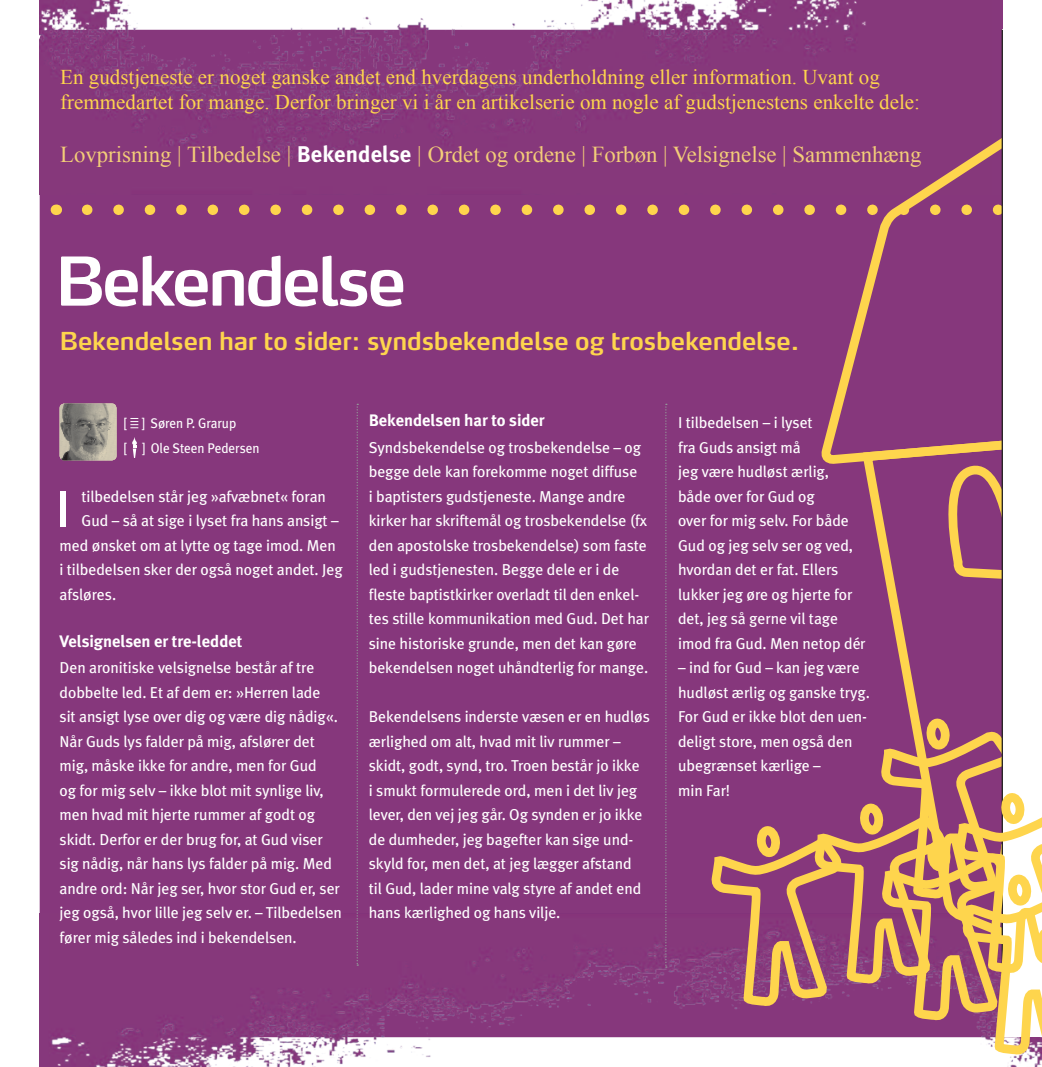
<style>
.page{position:relative;width:1042px;height:1067px;background:#fff}
.page>*{position:absolute;margin:0;border:0;box-sizing:border-box;transform-origin:0 0}
.Rubrik_38{font:600 66.5px "Max OT";letter-spacing:-.05em;color:#fff}
.Brødtxt_9_14{font:51.27px "Meta Plus";color:#fff}
.Underrubrik{font:600 24.5px "Max OT";letter-spacing:-.01em;color:#fed54d}
.t1{font:22.75px "Times New Roman";color:#f3cd78}
.t2{font:21px/25.2px "Times New Roman";color:#fed54d}
.Mellemrubrik_9_14{font:700 16.62px "Meta Plus";letter-spacing:-.005em;color:#fff}
.Brødtxt_9_14-2{font:15.75px/24.5px "Meta Plus";letter-spacing:-.005em;color:#fff}
.Byline{font:14px "Meta Plus";letter-spacing:-.005em;color:#fff;scale:.95 1}
.s1{font-family:"Meta Plus";font-weight:700;color:#fff}
</style>
<div class="page">
<div style="left:40px;top:194px;width:819px;height:720px;background:#86377c"></div>
<img style="left:40px;top:0;width:962px;height:194px">
<img style="left:40px;top:914px;width:670px;height:153px">
<svg style="left:130px;top:418px;width:8px;height:10px"></svg>
<svg style="left:132px;top:437px;width:5px;height:8px"></svg>
<svg style="left:133px;top:445px;width:3px;height:13px"></svg>
<img style="left:60px;top:403px;width:57px;height:57px">
<svg style="left:87px;top:204px;width:737px;height:11px;background:#a35e70"></svg>
<svg style="left:859px;top:469px;width:142px;height:247px;background:#8f4378"></svg>
<svg style="left:929px;top:469px;width:72px;height:115px;background:#9d5672"></svg>
<svg style="left:824px;top:90px;width:177px;height:379px;background:#8f4377"></svg>
<svg style="left:357px;top:404px;width:1px;height:561px"></svg>
<svg style="left:665px;top:404px;width:2px;height:563px"></svg>
<hr style="left:1001px;top:30px;width:2px;height:1007px;background:#231f20">
<svg style="left:710px;top:716px;width:332px;height:351px;background:#b67e83"></svg>
<p class="t2" style="left:60px;top:64px;width:861px">En gudstjeneste er noget ganske andet end hverdagens underholdning eller information. Uvant og fremmedartet for mange. Derfor bringer vi i år en artikelserie om nogle af gudstjenestens enkelte dele:</p>
<p class="t1" style="left:60px;top:139px;width:862px">Lovprisning | Tilbedelse | <span class="s1">Bekendelse</span> | Ordet og ordene | Forbøn | Velsignelse | Sammenhæng</p>
<p class="Rubrik_38" style="left:55px;top:238px;width:354px">Bekendelse</p>
<p class="Underrubrik" style="left:60px;top:325px;width:742px">Bekendelsen har to sider: syndsbekendelse og trosbekendelse.</p>
<p class="Byline" style="left:124px;top:415px;width:120px">[ ] Søren P. Grarup</p>
<p class="Byline" style="left:124px;top:440px;width:144px">[ ] Ole Steen Pedersen</p>
<p class="Brødtxt_9_14" style="left:56px;top:479px;width:16px">I</p>
<p class="Brødtxt_9_14-2" style="left:81px;top:484px;width:246px">tilbedelsen står jeg »afvæbnet« foran</p>
<p class="Brødtxt_9_14-2" style="left:81px;top:508px;width:259px">Gud – så at sige i lyset fra hans ansigt –</p>
<p class="Brødtxt_9_14-2" style="left:60px;top:533px;width:278px">med ønsket om at lytte og tage imod. Men</p>
<p class="Brødtxt_9_14-2" style="left:60px;top:557px;width:285px">i tilbedelsen sker der også noget andet. Jeg</p>
<p class="Brødtxt_9_14-2" style="left:60px;top:582px;width:58px">afsløres.</p>
<p class="Mellemrubrik_9_14" style="left:60px;top:631px;width:184px">Velsignelsen er tre-leddet</p>
<p class="Brødtxt_9_14-2" style="left:60px;top:655px;width:284px">Den aronitiske velsignelse består af tre dobbelte led. Et af dem er: »Herren lade<br>sit ansigt lyse over dig og være dig nådig«.<br>Når Guds lys falder på mig, afslører det mig, måske ikke for andre, men for Gud<br>og for mig selv – ikke blot mit synlige liv, men hvad mit hjerte rummer af godt og skidt. Derfor er der brug for, at Gud viser sig nådig, når hans lys falder på mig. Med andre ord: Når jeg ser, hvor stor Gud er, ser jeg også, hvor lille jeg selv er. – Tilbedelsen fører mig således ind i bekendelsen.</p>
<p class="Mellemrubrik_9_14" style="left:369px;top:411px;width:177px">Bekendelsen har to sider</p>
<p class="Brødtxt_9_14-2" style="left:369px;top:435px;width:282px">Syndsbekendelse og trosbekendelse – og begge dele kan forekomme noget diffuse<br>i baptisters gudstjeneste. Mange andre kirker har skriftemål og trosbekendelse (fx den apostolske trosbekendelse) som faste led i gudstjenesten. Begge dele er i de fleste baptistkirker overladt til den enkel&shy;tes stille kommunikation med Gud. Det har sine historiske grunde, men det kan gøre bekendelsen noget uhåndterlig for mange.</p>
<p class="Brødtxt_9_14-2" style="left:369px;top:704px;width:283px">Bekendelsens inderste væsen er en hudløs ærlighed om alt, hvad mit liv rummer – skidt, godt, synd, tro. Troen består jo ikke<br>i smukt formulerede ord, men i det liv jeg lever, den vej jeg går. Og synden er jo ikke de dumheder, jeg bagefter kan sige und&shy;skyld for, men det, at jeg lægger afstand<br>til Gud, lader mine valg styre af andet end hans kærlighed og hans vilje.</p>
<p class="Brødtxt_9_14-2" style="left:678px;top:410px;width:189px">I tilbedelsen – i lyset<br>fra Guds ansigt må<br>jeg være hudløst ærlig, både over for Gud og<br>over for mig selv. For både<br>Gud og jeg selv ser og ved, hvordan det er fat. Ellers lukker jeg øre og hjerte for det, jeg så gerne vil tage imod fra Gud. Men netop dér</p>
<p class="Brødtxt_9_14-2" style="left:678px;top:655px;width:193px">– ind for Gud – kan jeg være hudløst ærlig og ganske tryg.<br>For Gud er ikke blot den uen&shy;deligt store, men også den ubegrænset kærlige –<br>min Far!</p>
</div>
